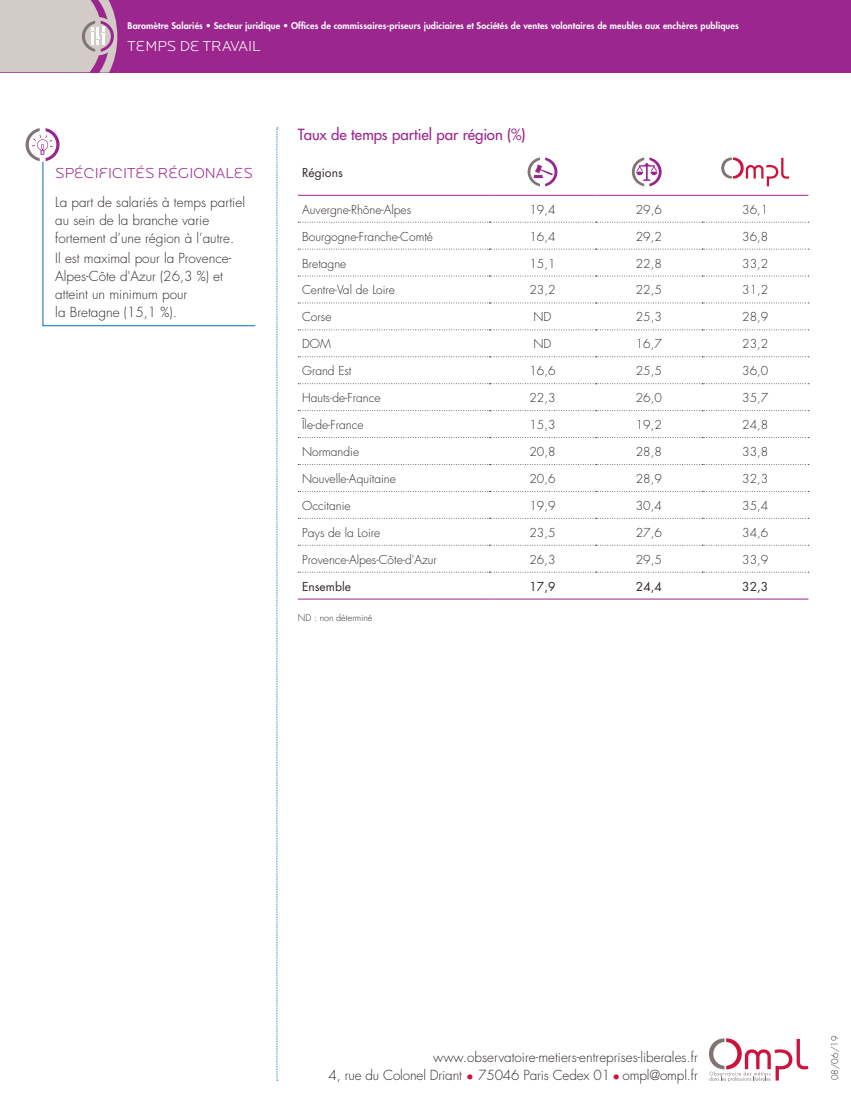
<style>
.page{position:relative;width:851px;height:1106px;background:#fff}
.page>*{position:absolute;margin:0;border:0;box-sizing:border-box;transform-origin:0 0}
.titre_tab_graph{font:500 15px "Futura Std";letter-spacing:-.005em;color:#9b268e}
.HORS_TEXTE_titre{font:300 15px "Locator Display";color:#9b268e}
.Grand_titre_verso{font:300 15px "Locator Display";color:#fff}
.HORS_TEXTE_texte{font:300 13.5px/18px "Futura Std";color:#32292a}
.texte_tableau{font:300 12px "Futura Std";color:#32292a}
.texte_tableau_entete{font:12px "Futura Std";color:#32292a}
.t1{font:800 9px "Futura Std";letter-spacing:.01em;color:#fff}
.texte_tableau-2{font:300 9px "Futura Std";color:#32292a}
.s1{color:#cd123d}
</style>
<div class="page">
<div style="left:0;top:0;width:850px;height:72px;background:#9b268e"></div>
<svg style="left:276px;top:128px;width:2px;height:952px;background:#c4dced"></svg>
<svg style="left:0;top:0;width:117px;height:73px;background:#cdbdc3"></svg>
<svg style="left:709px;top:1038px;width:99px;height:43px"></svg>
<svg style="left:298px;top:221px;width:510px;height:351px"></svg>
<svg style="left:298px;top:222px;width:510px;height:1px"></svg>
<svg style="left:298px;top:249px;width:510px;height:1px"></svg>
<svg style="left:298px;top:276px;width:510px;height:1px"></svg>
<svg style="left:298px;top:302px;width:510px;height:1px"></svg>
<svg style="left:298px;top:329px;width:510px;height:1px"></svg>
<svg style="left:298px;top:356px;width:510px;height:1px"></svg>
<svg style="left:298px;top:383px;width:510px;height:1px"></svg>
<svg style="left:298px;top:410px;width:510px;height:1px"></svg>
<svg style="left:298px;top:437px;width:510px;height:1px"></svg>
<svg style="left:298px;top:464px;width:510px;height:1px"></svg>
<svg style="left:298px;top:491px;width:510px;height:1px"></svg>
<svg style="left:298px;top:518px;width:510px;height:1px"></svg>
<svg style="left:298px;top:545px;width:510px;height:1px"></svg>
<svg style="left:298px;top:572px;width:510px;height:1px"></svg>
<hr style="left:298px;top:598px;width:191px;height:1px;background:#9b268e">
<hr style="left:489px;top:598px;width:106px;height:1px;background:#9b268e">
<hr style="left:595px;top:598px;width:107px;height:1px;background:#9b268e">
<hr style="left:702px;top:598px;width:106px;height:1px;background:#9b268e">
<hr style="left:298px;top:195px;width:191px;height:1px;background:#9b268e">
<hr style="left:489px;top:195px;width:106px;height:1px;background:#9b268e">
<hr style="left:595px;top:195px;width:107px;height:1px;background:#9b268e">
<hr style="left:702px;top:195px;width:106px;height:1px;background:#9b268e">
<svg style="left:527px;top:157px;width:30px;height:29px"></svg>
<svg style="left:631px;top:157px;width:30px;height:29px"></svg>
<svg style="left:721px;top:157px;width:68px;height:29px"></svg>
<svg style="left:26px;top:128px;width:230px;height:198px"></svg>
<p class="t1" style="left:128px;top:20px;width:612px">Baromètre Salariés • Secteur juridique • Offices de commissaires-priseurs judiciaires et Sociétés de ventes volontaires de meubles aux enchères publiques</p>
<p class="Grand_titre_verso" style="left:128px;top:37px;width:134px">TEMPS DE TRAVAIL</p>
<p class="HORS_TEXTE_titre" style="left:55px;top:164px;width:199px">SPÉCIFICITÉS RÉGIONALES</p>
<p class="HORS_TEXTE_texte" style="left:55px;top:193px;width:191px">La part de salariés à temps partiel au sein de la branche varie fortement d’une région à l’autre.</p>
<p class="HORS_TEXTE_texte" style="left:55px;top:249px;width:177px">Il est maximal pour la Provence-<br>Alpes-Côte d'Azur (26,3 %) et atteint un minimum pour<br>la Bretagne (15,1 %).</p>
<p class="titre_tab_graph" style="left:298px;top:125px;width:229px">Taux de temps partiel par région (%)</p>
<p class="texte_tableau_entete" style="left:302px;top:165px;width:42px">Régions</p>
<p class="texte_tableau" style="left:302px;top:202px;width:111px">Auvergne-Rhône-Alpes</p>
<p class="texte_tableau" style="left:529px;top:202px;width:28px">19,4</p>
<p class="texte_tableau" style="left:635px;top:202px;width:28px">29,6</p>
<p class="texte_tableau" style="left:742px;top:202px;width:28px">36,1</p>
<p class="texte_tableau" style="left:302px;top:229px;width:132px">Bourgogne-Franche-Comté</p>
<p class="texte_tableau" style="left:529px;top:229px;width:28px">16,4</p>
<p class="texte_tableau" style="left:635px;top:229px;width:28px">29,2</p>
<p class="texte_tableau" style="left:742px;top:229px;width:28px">36,8</p>
<p class="texte_tableau" style="left:302px;top:256px;width:46px">Bretagne</p>
<p class="texte_tableau" style="left:529px;top:256px;width:28px">15,1</p>
<p class="texte_tableau" style="left:635px;top:256px;width:28px">22,8</p>
<p class="texte_tableau" style="left:742px;top:256px;width:28px">33,2</p>
<p class="texte_tableau" style="left:302px;top:283px;width:94px">Centre-Val de Loire</p>
<p class="texte_tableau" style="left:529px;top:283px;width:28px">23,2</p>
<p class="texte_tableau" style="left:635px;top:283px;width:28px">22,5</p>
<p class="texte_tableau" style="left:742px;top:283px;width:28px">31,2</p>
<p class="texte_tableau" style="left:302px;top:310px;width:31px">Corse</p>
<p class="texte_tableau" style="left:533px;top:310px;width:19px">ND</p>
<p class="texte_tableau" style="left:635px;top:310px;width:28px">25,3</p>
<p class="texte_tableau" style="left:742px;top:310px;width:28px">28,9</p>
<p class="texte_tableau" style="left:302px;top:337px;width:30px">DOM</p>
<p class="texte_tableau" style="left:533px;top:337px;width:19px">ND</p>
<p class="texte_tableau" style="left:635px;top:337px;width:28px">16,7</p>
<p class="texte_tableau" style="left:742px;top:337px;width:28px">23,2</p>
<p class="texte_tableau" style="left:302px;top:363px;width:51px">Grand Est</p>
<p class="texte_tableau" style="left:529px;top:363px;width:28px">16,6</p>
<p class="texte_tableau" style="left:635px;top:363px;width:28px">25,5</p>
<p class="texte_tableau" style="left:742px;top:363px;width:28px">36,0</p>
<p class="texte_tableau" style="left:302px;top:390px;width:80px">Hauts-de-France</p>
<p class="texte_tableau" style="left:529px;top:390px;width:28px">22,3</p>
<p class="texte_tableau" style="left:635px;top:390px;width:28px">26,0</p>
<p class="texte_tableau" style="left:742px;top:390px;width:28px">35,7</p>
<p class="texte_tableau" style="left:302px;top:417px;width:63px">Île-de-France</p>
<p class="texte_tableau" style="left:529px;top:417px;width:28px">15,3</p>
<p class="texte_tableau" style="left:635px;top:417px;width:28px">19,2</p>
<p class="texte_tableau" style="left:742px;top:417px;width:28px">24,8</p>
<p class="texte_tableau" style="left:302px;top:444px;width:59px">Normandie</p>
<p class="texte_tableau" style="left:529px;top:444px;width:28px">20,8</p>
<p class="texte_tableau" style="left:635px;top:444px;width:28px">28,8</p>
<p class="texte_tableau" style="left:742px;top:444px;width:28px">33,8</p>
<p class="texte_tableau" style="left:302px;top:471px;width:95px">Nouvelle-Aquitaine</p>
<p class="texte_tableau" style="left:529px;top:471px;width:28px">20,6</p>
<p class="texte_tableau" style="left:635px;top:471px;width:28px">28,9</p>
<p class="texte_tableau" style="left:742px;top:471px;width:28px">32,3</p>
<p class="texte_tableau" style="left:302px;top:498px;width:50px">Occitanie</p>
<p class="texte_tableau" style="left:529px;top:498px;width:28px">19,9</p>
<p class="texte_tableau" style="left:635px;top:498px;width:28px">30,4</p>
<p class="texte_tableau" style="left:742px;top:498px;width:28px">35,4</p>
<p class="texte_tableau" style="left:302px;top:525px;width:80px">Pays de la Loire</p>
<p class="texte_tableau" style="left:529px;top:525px;width:28px">23,5</p>
<p class="texte_tableau" style="left:635px;top:525px;width:28px">27,6</p>
<p class="texte_tableau" style="left:742px;top:525px;width:28px">34,6</p>
<p class="texte_tableau" style="left:302px;top:552px;width:136px">Provence-Alpes-Côte-d'Azur</p>
<p class="texte_tableau" style="left:529px;top:552px;width:28px">26,3</p>
<p class="texte_tableau" style="left:635px;top:552px;width:28px">29,5</p>
<p class="texte_tableau" style="left:742px;top:552px;width:28px">33,9</p>
<p class="texte_tableau_entete" style="left:302px;top:578px;width:50px">Ensemble</p>
<p class="texte_tableau_entete" style="left:529px;top:578px;width:27px">17,9</p>
<p class="texte_tableau_entete" style="left:635px;top:578px;width:27px">24,4</p>
<p class="texte_tableau_entete" style="left:742px;top:578px;width:27px">32,3</p>
<p class="texte_tableau-2" style="left:298px;top:612px;width:76px">ND : non déterminé</p>
<p class="HORS_TEXTE_texte" style="left:433px;top:1048px;width:266px">www.observatoire-metiers-entreprises-liberales.fr</p>
<p class="HORS_TEXTE_texte" style="left:328px;top:1066px;width:371px">4, rue du Colonel Driant <span class="s1">•</span> 75046 Paris Cedex 01 <span class="s1">•</span> ompl@ompl.fr</p>
<p class="texte_tableau-2" style="left:829px;top:1080px;width:46px;rotate:-90deg">08/06/19</p>
</div>
